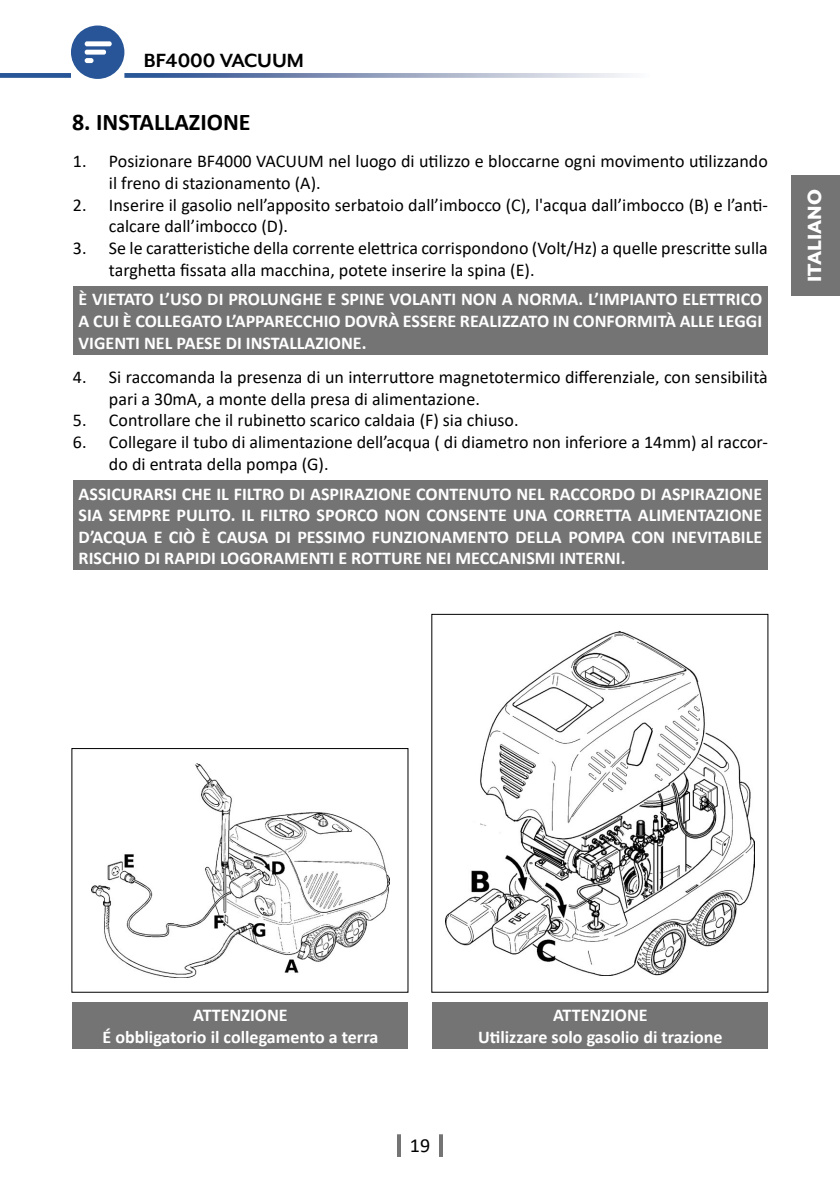
<style>
.page{position:relative;width:840px;height:1191px;background:#fff}
.page>*{position:absolute;margin:0;border:0;box-sizing:border-box;transform-origin:0 0}
.t1{font:700 24px "Calibri";color:#000}
.t2{font:700 22px "Mr Eaves XL Mod OT";color:#000}
.t3{font:800 22px "Mr Eaves XL Mod OT";color:#fff}
.t4{font:20px "Calibri";color:#000}
.t5{font:18px/21.6px "Calibri";color:#000}
.t6{font:700 18px/21.6px "Calibri";color:#fff;text-align:justify}
</style>
<div class="page">
<svg style="left:71px;top:26px;width:53px;height:53px"></svg>
<svg style="left:124px;top:73px;width:504px;height:5px;background:#92a2c1"></svg>
<div style="left:0;top:73px;width:71px;height:5px;background:#285597"></div>
<hr style="left:397px;top:1134px;width:4px;height:23px;background:#757474">
<hr style="left:439px;top:1134px;width:4px;height:23px;background:#757474">
<div style="left:791px;top:175px;width:48px;height:121px;background:#757474"></div>
<div style="left:73px;top:286px;width:694px;height:68px;background:#757474"></div>
<div style="left:73px;top:480px;width:694px;height:90px;background:#757474"></div>
<div style="left:73px;top:1002px;width:335px;height:46px;background:#757474"></div>
<div style="left:432px;top:1002px;width:335px;height:46px;background:#757474"></div>
<img style="left:92px;top:763px;width:297px;height:214px">
<img style="left:445px;top:631px;width:309px;height:345px">
<p class="t2" style="left:144px;top:49px;width:161px">BF4000 VACUUM</p>
<h1 class="t1" style="left:72px;top:105px;width:180px">8. INSTALLAZIONE</h1>
<p class="t5" style="left:109px;top:150px;width:660px;text-indent:-36px">1. Posizionare BF4000 VACUUM nel luogo di utilizzo e bloccarne ogni movimento utilizzando il freno di stazionamento (A).</p>
<p class="t5" style="left:109px;top:193px;width:660px;text-indent:-36px">2. Inserire il gasolio nell’apposito serbatoio dall’imbocco (C), l'acqua dall’imbocco (B) e l’anti&shy;calcare dall’imbocco (D).</p>
<p class="t5" style="left:109px;top:237px;width:660px;text-indent:-36px">3. Se le caratteristiche della corrente elettrica corrispondono (Volt/Hz) a quelle prescritte sulla targhetta fissata alla macchina, potete inserire la spina (E).</p>
<p class="t6" style="left:79px;top:288px;width:684px">È VIETATO L’USO DI PROLUNGHE E SPINE VOLANTI NON A NORMA. L’IMPIANTO ELETTRICO A CUI È COLLEGATO L’APPARECCHIO DOVRÀ ESSERE REALIZZATO IN CONFORMITÀ ALLE LEGGI VIGENTI NEL PAESE DI INSTALLAZIONE.</p>
<p class="t5" style="left:109px;top:366px;width:660px;text-indent:-36px">4. Si raccomanda la presenza di un interruttore magnetotermico differenziale, con sensibilità pari a 30mA, a monte della presa di alimentazione.</p>
<p class="t5" style="left:73px;top:409px;width:447px">5. Controllare che il rubinetto scarico caldaia (F) sia chiuso.</p>
<p class="t5" style="left:109px;top:431px;width:660px;text-indent:-36px">6. Collegare il tubo di alimentazione dell’acqua ( di diametro non inferiore a 14mm) al raccor&shy;do di entrata della pompa (G).</p>
<p class="t6" style="left:79px;top:482px;width:684px">ASSICURARSI CHE IL FILTRO DI ASPIRAZIONE CONTENUTO NEL RACCORDO DI ASPIRAZIONE SIA SEMPRE PULITO. IL FILTRO SPORCO NON CONSENTE UNA CORRETTA ALIMENTAZIONE D’ACQUA E CIÒ È CAUSA DI PESSIMO FUNZIONAMENTO DELLA POMPA CON INEVITABILE RISCHIO DI RAPIDI LOGORAMENTI E ROTTURE NEI MECCANISMI INTERNI.</p>
<p class="t3" style="left:803px;top:282px;width:94px;rotate:-90deg">ITALIANO</p>
<p class="t6" style="left:103px;top:1004px;width:277px;text-align:center">ATTENZIONE<br>É obbligatorio il collegamento a terra</p>
<p class="t6" style="left:478px;top:1004px;width:246px;text-align:center">ATTENZIONE<br>Utilizzare solo gasolio di trazione</p>
<p class="t4" style="left:409px;top:1131px;width:22px">19</p>
</div>
